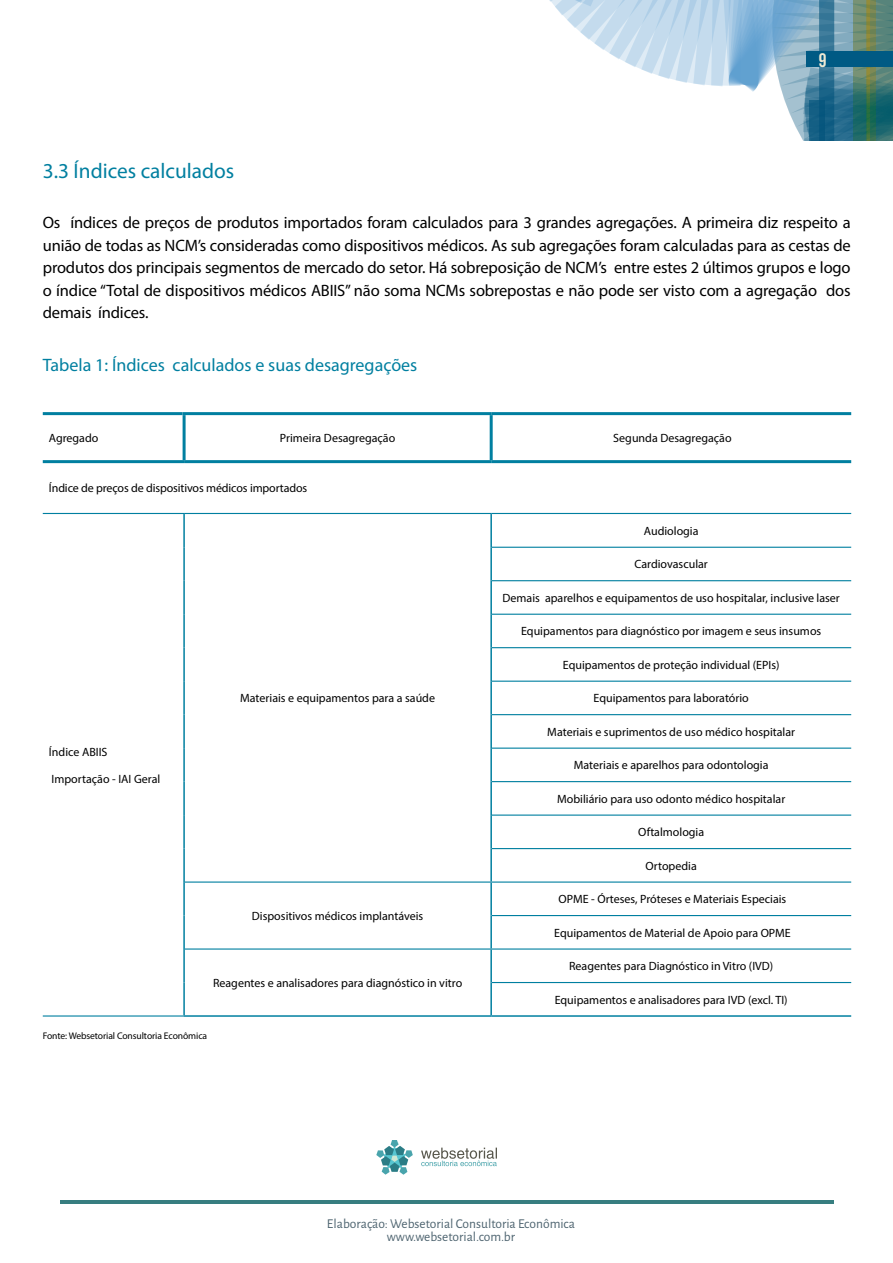
<style>
.page{position:relative;width:893px;height:1263px;background:#fff}
.page>*{position:absolute;margin:0;border:0;box-sizing:border-box;transform-origin:0 0}
.t1{font:21.3px "Myriad Pro";color:#007fa0}
.t2{font:700 19.5px "Bebas Neue";color:#eee9d4}
.t3{font:18px "Myriad Pro";color:#007fa0}
.t4{font:16.5px/22.5px "Myriad Pro";letter-spacing:-.01em;color:#000;text-align:justify}
.t5{font:13.5px/13.2px "Alegreya Sans";color:#4e6470;text-align:center}
.t6{font:12px "Myriad Pro";color:#000}
.t7{font:9.6px "Myriad Pro";letter-spacing:-.01em;color:#000}
</style>
<div class="page">
<svg style="left:549px;top:0;width:304px;height:140px"></svg>
<svg style="left:875px;top:0;width:18px;height:140px"></svg>
<svg style="left:870px;top:0;width:5px;height:140px"></svg>
<svg style="left:853px;top:0;width:17px;height:140px"></svg>
<svg style="left:819px;top:0;width:15px;height:140px"></svg>
<div style="left:806px;top:51px;width:87px;height:16px;background:#005a84"></div>
<hr style="left:60px;top:1200px;width:773px;height:3px;background:#377e80">
<svg style="left:421px;top:1147px;width:76px;height:19px"></svg>
<svg style="left:376px;top:1140px;width:37px;height:35px"></svg>
<svg style="left:43px;top:463px;width:808px;height:521px"></svg>
<hr style="left:43px;top:1015px;width:140px;height:1px;background:#007fa0">
<hr style="left:183px;top:1015px;width:308px;height:2px;background:#007fa0">
<hr style="left:43px;top:513px;width:141px;height:1px;background:#007fa0">
<hr style="left:184px;top:513px;width:307px;height:1px;background:#007fa0">
<hr style="left:491px;top:513px;width:360px;height:1px;background:#007fa0">
<hr style="left:183px;top:514px;width:2px;height:33px;background:#007fa0">
<hr style="left:183px;top:547px;width:2px;height:34px;background:#007fa0">
<hr style="left:183px;top:581px;width:2px;height:33px;background:#007fa0">
<hr style="left:183px;top:614px;width:2px;height:34px;background:#007fa0">
<hr style="left:183px;top:648px;width:2px;height:33px;background:#007fa0">
<hr style="left:183px;top:681px;width:2px;height:34px;background:#007fa0">
<hr style="left:183px;top:715px;width:2px;height:33px;background:#007fa0">
<hr style="left:183px;top:748px;width:2px;height:34px;background:#007fa0">
<hr style="left:183px;top:782px;width:2px;height:33px;background:#007fa0">
<hr style="left:183px;top:815px;width:2px;height:33px;background:#007fa0">
<hr style="left:183px;top:848px;width:2px;height:34px;background:#007fa0">
<hr style="left:183px;top:882px;width:2px;height:33px;background:#007fa0">
<hr style="left:183px;top:915px;width:2px;height:34px;background:#007fa0">
<hr style="left:183px;top:949px;width:2px;height:33px;background:#007fa0">
<hr style="left:183px;top:982px;width:2px;height:33px;background:#007fa0">
<hr style="left:490px;top:514px;width:2px;height:33px;background:#007fa0">
<hr style="left:490px;top:547px;width:2px;height:34px;background:#007fa0">
<hr style="left:490px;top:581px;width:2px;height:33px;background:#007fa0">
<hr style="left:490px;top:614px;width:2px;height:34px;background:#007fa0">
<hr style="left:490px;top:648px;width:2px;height:33px;background:#007fa0">
<hr style="left:490px;top:681px;width:2px;height:34px;background:#007fa0">
<hr style="left:490px;top:715px;width:2px;height:33px;background:#007fa0">
<hr style="left:490px;top:748px;width:2px;height:34px;background:#007fa0">
<hr style="left:490px;top:782px;width:2px;height:33px;background:#007fa0">
<hr style="left:490px;top:815px;width:2px;height:33px;background:#007fa0">
<hr style="left:490px;top:848px;width:2px;height:33px;background:#007fa0">
<hr style="left:490px;top:883px;width:2px;height:32px;background:#007fa0">
<hr style="left:490px;top:915px;width:2px;height:33px;background:#007fa0">
<hr style="left:490px;top:949px;width:2px;height:33px;background:#007fa0">
<hr style="left:490px;top:982px;width:2px;height:33px;background:#007fa0">
<hr style="left:491px;top:1015px;width:360px;height:2px;background:#007fa0">
<hr style="left:43px;top:412px;width:140px;height:3px;background:#007fa0">
<hr style="left:183px;top:412px;width:308px;height:3px;background:#007fa0">
<hr style="left:183px;top:415px;width:3px;height:45px;background:#007fa0">
<hr style="left:491px;top:412px;width:360px;height:3px;background:#007fa0">
<hr style="left:490px;top:415px;width:3px;height:45px;background:#007fa0">
<hr style="left:43px;top:460px;width:141px;height:3px;background:#007fa0">
<hr style="left:184px;top:460px;width:307px;height:3px;background:#007fa0">
<hr style="left:491px;top:460px;width:360px;height:3px;background:#007fa0">
<hr style="left:492px;top:547px;width:359px;height:1px;background:#007fa0">
<hr style="left:492px;top:580px;width:359px;height:1px;background:#007fa0">
<hr style="left:492px;top:614px;width:359px;height:1px;background:#007fa0">
<hr style="left:492px;top:647px;width:359px;height:1px;background:#007fa0">
<hr style="left:492px;top:681px;width:359px;height:1px;background:#007fa0">
<hr style="left:492px;top:714px;width:359px;height:1px;background:#007fa0">
<hr style="left:492px;top:747px;width:359px;height:2px;background:#007fa0">
<hr style="left:492px;top:781px;width:359px;height:1px;background:#007fa0">
<hr style="left:492px;top:814px;width:359px;height:2px;background:#007fa0">
<hr style="left:492px;top:848px;width:359px;height:1px;background:#007fa0">
<hr style="left:185px;top:881px;width:306px;height:2px;background:#007fa0">
<hr style="left:491px;top:881px;width:360px;height:2px;background:#007fa0">
<hr style="left:492px;top:915px;width:359px;height:1px;background:#007fa0">
<hr style="left:185px;top:948px;width:306px;height:1px;background:#007fa0">
<hr style="left:491px;top:948px;width:360px;height:1px;background:#007fa0">
<hr style="left:492px;top:982px;width:359px;height:1px;background:#007fa0">
<h2 class="t2" style="left:819px;top:49px;width:9px">9</h2>
<h1 class="t1" style="left:43px;top:157px;width:193px">3.3 Índices calculados</h1>
<p class="t4" style="left:43px;top:211px;width:809px">Os índices de preços de produtos importados foram calculados para 3 grandes agregações. A primeira diz respeito a união de todas as NCM’s consideradas como dispositivos médicos. As sub agregações foram calculadas para as cestas de produtos dos principais segmentos de mercado do setor. Há sobreposição de NCM’s entre estes 2 últimos grupos e logo o índice “Total de dispositivos médicos ABIIS” não soma NCMs sobrepostas e não pode ser visto com a agregação dos demais índices.</p>
<h3 class="t3" style="left:43px;top:354px;width:376px">Tabela 1: Índices calculados e suas desagregações</h3>
<p class="t6" style="left:49px;top:431px;width:51px">Agregado</p>
<p class="t6" style="left:280px;top:431px;width:117px">Primeira Desagregação</p>
<p class="t6" style="left:613px;top:431px;width:120px">Segunda Desagregação</p>
<p class="t6" style="left:49px;top:481px;width:260px">Índice de preços de dispositivos médicos importados</p>
<p class="t6" style="left:49px;top:744px;width:60px">Índice ABIIS</p>
<p class="t6" style="left:51px;top:771px;width:110px">Importação - IAI Geral</p>
<p class="t6" style="left:240px;top:691px;width:196px">Materiais e equipamentos para a saúde</p>
<p class="t6" style="left:252px;top:909px;width:173px">Dispositivos médicos implantáveis</p>
<p class="t6" style="left:213px;top:975px;width:251px">Reagentes e analisadores para diagnóstico in vitro</p>
<p class="t7" style="left:43px;top:1030px;width:166px">Fonte: Websetorial Consultoria Econômica</p>
<p class="t6" style="left:644px;top:523px;width:56px">Audiologia</p>
<p class="t6" style="left:634px;top:557px;width:75px">Cardiovascular</p>
<p class="t6" style="left:502px;top:590px;width:339px">Demais aparelhos e equipamentos de uso hospitalar, inclusive laser</p>
<p class="t6" style="left:521px;top:624px;width:302px">Equipamentos para diagnóstico por imagem e seus insumos</p>
<p class="t6" style="left:563px;top:657px;width:218px">Equipamentos de proteção individual (EPIs)</p>
<p class="t6" style="left:593px;top:691px;width:157px">Equipamentos para laboratório</p>
<p class="t6" style="left:547px;top:724px;width:249px">Materiais e suprimentos de uso médico hospitalar</p>
<p class="t6" style="left:574px;top:758px;width:196px">Materiais e aparelhos para odontologia</p>
<p class="t6" style="left:557px;top:791px;width:230px">Mobiliário para uso odonto médico hospitalar</p>
<p class="t6" style="left:638px;top:825px;width:67px">Oftalmologia</p>
<p class="t6" style="left:646px;top:858px;width:53px">Ortopedia</p>
<p class="t6" style="left:559px;top:892px;width:229px">OPME - Órteses, Próteses e Materiais Especiais</p>
<p class="t6" style="left:554px;top:925px;width:238px">Equipamentos de Material de Apoio para OPME</p>
<p class="t6" style="left:569px;top:959px;width:206px">Reagentes para Diagnóstico in Vitro (IVD)</p>
<p class="t6" style="left:555px;top:992px;width:235px">Equipamentos e analisadores para IVD (excl. TI)</p>
<p class="t5" style="left:327px;top:1216px;width:249px">Elaboração: Websetorial Consultoria Econômica www.websetorial.com.br</p>
</div>
